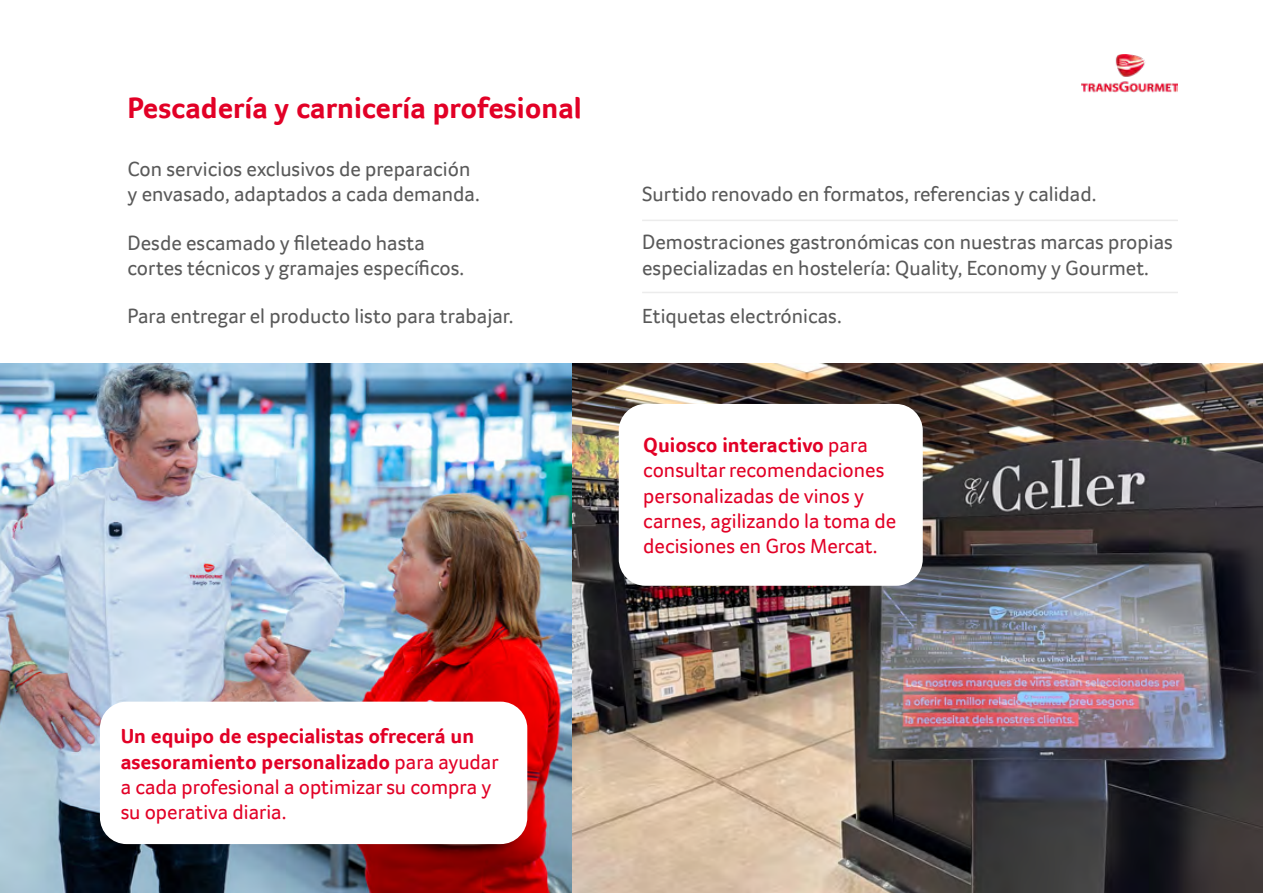
<style>
.page{position:relative;width:1263px;height:893px;background:#fff}
.page>*{position:absolute;margin:0;border:0;box-sizing:border-box;transform-origin:0 0}
.t1{font:700 30px "Transgourmet";color:#e20026}
.t2{font:21px/25.2px "Transgourmet";color:#595959}
.t3{font:21px/25.2px "Transgourmet";color:#e20026}
.s1{font-weight:700}
</style>
<div class="page">
<img style="left:1082px;top:54px;width:96px;height:39px">
<img style="left:0;top:364px;width:573px;height:529px">
<img style="left:573px;top:364px;width:690px;height:529px">
<div style="left:100px;top:702px;width:427px;height:142px;background:#fff;border-radius:27px"></div>
<div style="left:619px;top:404px;width:304px;height:182px;background:#fff;border-radius:27px"></div>
<hr style="left:642px;top:220px;width:536px;height:1px;background:#ececec">
<hr style="left:642px;top:292px;width:536px;height:1px;background:#ececec">
<h1 class="t1" style="left:128px;top:91px;width:456px">Pescadería y carnicería profesional</h1>
<p class="t2" style="left:128px;top:156px;width:354px">Con servicios exclusivos de preparación y envasado, adaptados a cada demanda.</p>
<p class="t2" style="left:128px;top:230px;width:338px">Desde escamado y fileteado hasta cortes técnicos y gramajes específicos.</p>
<p class="t2" style="left:128px;top:303px;width:387px">Para entregar el producto listo para trabajar.</p>
<p class="t2" style="left:642px;top:182px;width:456px">Surtido renovado en formatos, referencias y calidad.</p>
<p class="t2" style="left:642px;top:230px;width:532px">Demostraciones gastronómicas con nuestras marcas propias especializadas en hostelería: Quality, Economy y Gourmet.</p>
<p class="t2" style="left:642px;top:303px;width:201px">Etiquetas electrónicas.</p>
<p class="t3" style="left:643px;top:432px;width:254px"><span class="s1">Quiosco interactivo</span> para consultar recomendaciones personalizadas de vinos y carnes, agilizando la toma de decisiones en Gros Mercat.</p>
<p class="t3" style="left:121px;top:724px;width:379px"><span class="s1">Un equipo de especialistas ofrecerá un asesoramiento personalizado</span> para ayudar a cada profesional a optimizar su compra y su operativa diaria.</p>
</div>
